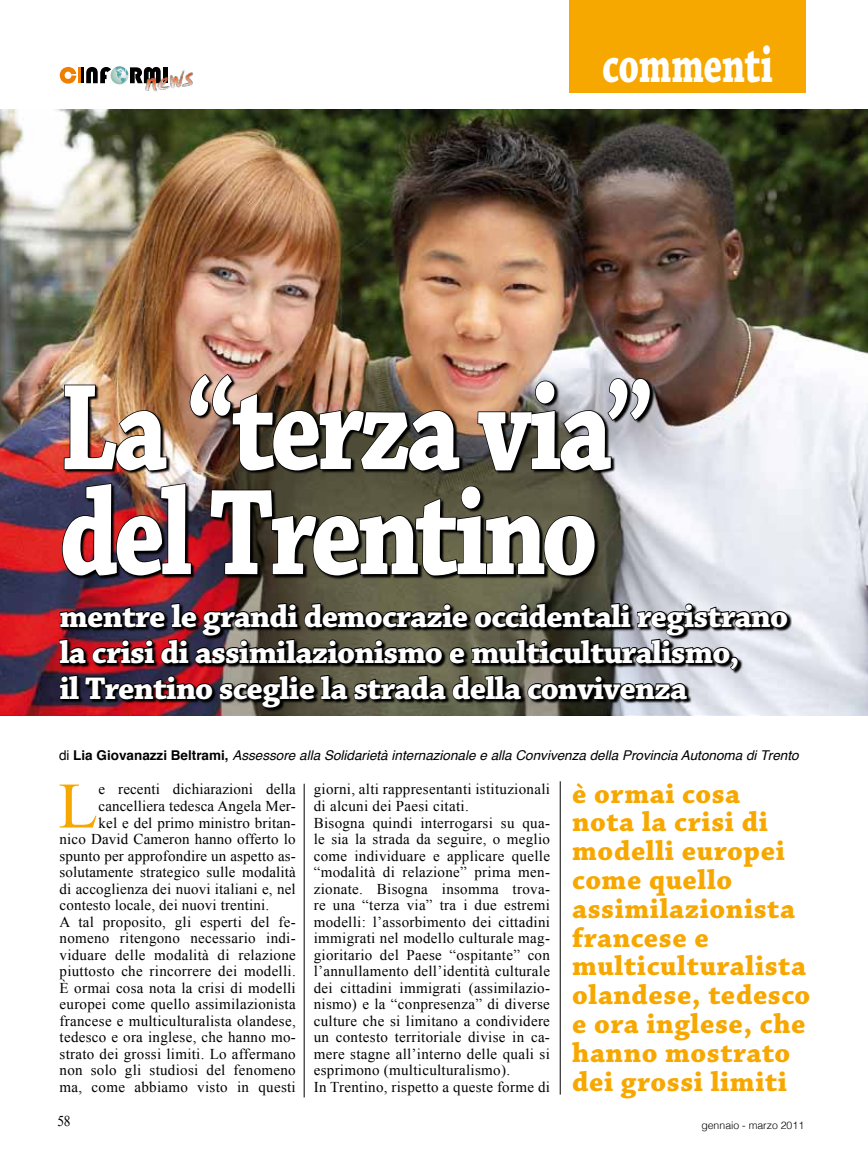
<style>
.page{position:relative;width:868px;height:1157px;background:#fff}
.page>*{position:absolute;margin:0;border:0;box-sizing:border-box;transform-origin:0 0}
.t1{font:700 129px/105px "Chaparral Pro";letter-spacing:-.045em;color:#fff;scale:.8 1}
.t2{font:64.8px "Times New Roman";color:#f7a800}
.t3{font:700 54px "Chaparral Pro";letter-spacing:-.005em;color:#fff;scale:.7 1}
.t4{font:700 33px/36px "Chaparral Pro";letter-spacing:-.025em;color:#fff}
.t5{font:700 28.8px/28.8px "Chaparral Pro";letter-spacing:.02em;color:#f7a800}
.t6{font:15px/16.5px "Times New Roman";letter-spacing:.02em;color:#000}
.t7{font:15px "Times New Roman";letter-spacing:.02em;color:#000;scale:.9 1}
.t8{font:italic 13.5px "Helvetica";color:#000}
.t9{font:300 10.5px "Helvetica";color:#000}
.s1{font-style:normal}
.s2{font-weight:700;font-style:normal}
</style>
<div class="page">
<div style="left:568px;top:0;width:237px;height:93px;background:#f7a800"></div>
<div style="left:163px;top:67px;width:5px;height:16px;background:#000"></div>
<svg style="left:60px;top:66px;width:101px;height:18px"></svg>
<img style="left:142px;top:70px;width:51px;height:22px">
<hr style="left:559px;top:781px;width:1px;height:313px;background:#000">
<hr style="left:304px;top:783px;width:1px;height:314px;background:#000">
<img style="left:0;top:109px;width:867px;height:607px">
<img style="left:59px;top:374px;width:732px;height:338px">
<img style="left:63px;top:384px;width:105px;height:88px">
<img style="left:189px;top:373px;width:272px;height:99px">
<svg style="left:476px;top:377px;width:175px;height:95px;background:#5f5956"></svg>
<img style="left:61px;top:482px;width:131px;height:95px">
<svg style="left:209px;top:485px;width:387px;height:92px;background:#2a261d"></svg>
<svg style="left:58px;top:602px;width:730px;height:106px;background:#4b4140"></svg>
<h3 class="t3" style="left:602px;top:33px;width:245px">commenti</h3>
<h1 class="t1" style="left:60px;top:380px;width:745px">La “terza via” del Trentino</h1>
<h3 class="t4" style="left:60px;top:599px;width:730px">mentre le grandi democrazie occidentali registrano la crisi di assimilazionismo e multiculturalismo,<br>il Trentino sceglie la strada della convivenza</h3>
<p class="t8" style="left:59px;top:744px;width:741px"><span class="s1">di</span> <span class="s2">Lia Giovanazzi Beltrami,</span> Assessore alla Solidarietà internazionale e alla Convivenza della Provincia Autonoma di Trento</p>
<h2 class="t2" style="left:58px;top:762px;width:41px">L</h2>
<p class="t6" style="left:98px;top:781px;width:199px">e recenti dichiarazioni della</p>
<p class="t6" style="left:98px;top:797px;width:199px">cancelliera tedesca Angela Mer-</p>
<p class="t6" style="left:98px;top:814px;width:199px">kel e del primo ministro britan-</p>
<p class="t6" style="left:60px;top:830px;width:238px">nico David Cameron hanno offerto lo</p>
<p class="t6" style="left:60px;top:847px;width:238px">spunto per approfondire un aspetto as-</p>
<p class="t6" style="left:60px;top:863px;width:238px">solutamente strategico sulle modalità</p>
<p class="t6" style="left:60px;top:880px;width:238px">di accoglienza dei nuovi italiani e, nel</p>
<p class="t6" style="left:60px;top:896px;width:211px">contesto locale, dei nuovi trentini.</p>
<p class="t6" style="left:60px;top:913px;width:238px">A tal proposito, gli esperti del fe-</p>
<p class="t6" style="left:60px;top:929px;width:238px">nomeno ritengono necessario indi-</p>
<p class="t6" style="left:60px;top:946px;width:238px">viduare delle modalità di relazione</p>
<p class="t6" style="left:60px;top:962px;width:238px">piuttosto che rincorrere dei modelli.</p>
<p class="t6" style="left:60px;top:979px;width:238px">È ormai cosa nota la crisi di modelli</p>
<p class="t6" style="left:60px;top:995px;width:238px">europei come quello assimilazionista</p>
<p class="t6" style="left:60px;top:1012px;width:238px">francese e multiculturalista olandese,</p>
<p class="t6" style="left:60px;top:1028px;width:238px">tedesco e ora inglese, che hanno mo-</p>
<p class="t6" style="left:60px;top:1045px;width:238px">strato dei grossi limiti. Lo affermano</p>
<p class="t6" style="left:60px;top:1061px;width:238px">non solo gli studiosi del fenomeno</p>
<p class="t6" style="left:60px;top:1078px;width:238px">ma, come abbiamo visto in questi</p>
<p class="t7" style="left:57px;top:1110px;width:16px">58</p>
<p class="t6" style="left:314px;top:781px;width:238px">giorni, alti rappresentanti istituzionali di alcuni dei Paesi citati.<br>Bisogna quindi interrogarsi su qua&shy;le sia la strada da seguire, o meglio come individuare e applicare quelle “modalità di relazione” prima men&shy;zionate. Bisogna insomma trova&shy;re una “terza via” tra i due estremi modelli: l’assorbimento dei cittadini immigrati nel modello culturale mag&shy;gioritario del Paese “ospitante” con l’annullamento dell’identità culturale dei cittadini immigrati (assimilazio&shy;nismo) e la “conpresenza” di diverse culture che si limitano a condividere un contesto territoriale divise in ca&shy;mere stagne all’interno delle quali si esprimono (multiculturalismo).<br>In Trentino, rispetto a queste forme di</p>
<h3 class="t5" style="left:572px;top:780px;width:239px">è ormai cosa<br>nota la crisi di modelli europei come quello assimilazionista francese e multiculturalista olandese, tedesco e ora inglese, che hanno mostrato dei grossi limiti</h3>
<p class="t9" style="left:701px;top:1119px;width:104px">gennaio - marzo 2011</p>
</div>
